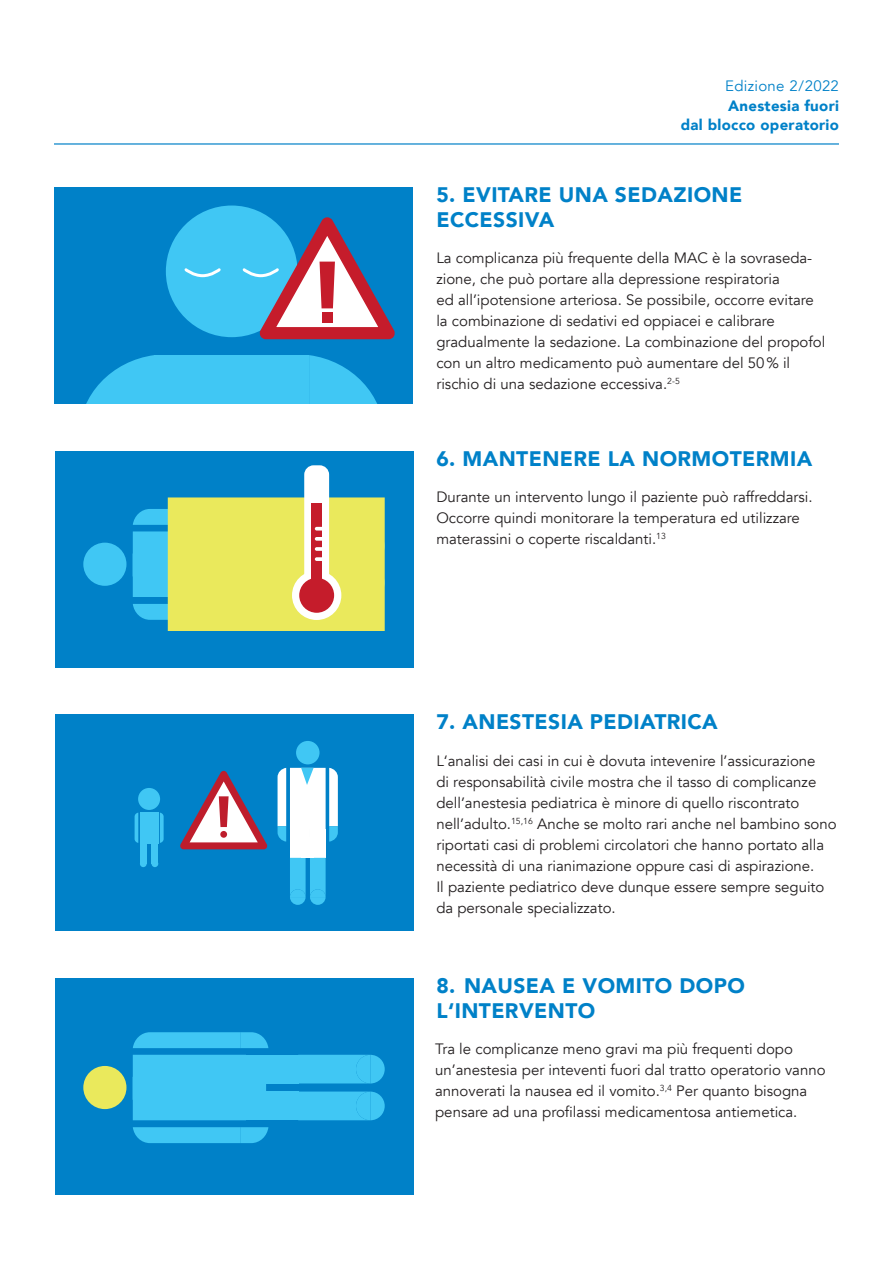
<style>
.page{position:relative;width:893px;height:1263px;background:#fff}
.page>*{position:absolute;margin:0;border:0;box-sizing:border-box;transform-origin:0 0}
.t1{font:900 21px/25.2px "Avenir";letter-spacing:.02em;color:#0081c8}
.t2{font:15px/21px "Avenir";color:#231f20}
.t3{font:900 15px/19.5px "Avenir";letter-spacing:.02em;color:#0081c8;text-align:right}
.t4{font:15px "Avenir";letter-spacing:.02em;color:#0081c8}
</style>
<div class="page">
<div style="left:55px;top:451px;width:358px;height:216px;background:#0081c8"></div>
<div style="left:83px;top:543px;width:43px;height:43px;background:#40c7f4;border-radius:50%"></div>
<div style="left:304px;top:465px;width:25px;height:133px;background:#fff;border-radius:9px"></div>
<svg style="left:133px;top:497px;width:252px;height:134px;background:#cdd777"></svg>
<div style="left:55px;top:714px;width:358px;height:217px;background:#0081c8"></div>
<div style="left:296px;top:741px;width:24px;height:23px;background:#40c7f4;border-radius:50%"></div>
<div style="left:290px;top:840px;width:16px;height:18px;background:#fff"></div>
<div style="left:310px;top:840px;width:16px;height:18px;background:#fff"></div>
<svg style="left:290px;top:858px;width:36px;height:47px;background:#34baec"></svg>
<div style="left:302px;top:837px;width:12px;height:21px;background:#fff"></div>
<svg style="left:278px;top:768px;width:60px;height:74px;background:#cce8f6"></svg>
<svg style="left:180px;top:771px;width:87px;height:78px"></svg>
<div style="left:220px;top:831px;width:7px;height:7px;background:#be1d2c;border-radius:50%"></div>
<svg style="left:135px;top:813px;width:3px;height:30px"></svg>
<svg style="left:160px;top:813px;width:4px;height:30px"></svg>
<div style="left:140px;top:813px;width:18px;height:31px;background:#40c7f4"></div>
<div style="left:140px;top:839px;width:7px;height:25px;background:#40c7f4"></div>
<div style="left:140px;top:860px;width:7px;height:7px;background:#40c7f4;border-radius:50%"></div>
<div style="left:152px;top:839px;width:6px;height:25px;background:#40c7f4"></div>
<div style="left:152px;top:860px;width:6px;height:7px;background:#40c7f4;border-radius:50%"></div>
<div style="left:138px;top:788px;width:22px;height:22px;background:#40c7f4;border-radius:50%"></div>
<div style="left:55px;top:978px;width:358px;height:217px;background:#0081c8"></div>
<div style="left:83px;top:1066px;width:43px;height:43px;background:#eae95c;border-radius:50%"></div>
<div style="left:266px;top:1091px;width:32px;height:29px;background:#40c7f4"></div>
<div style="left:266px;top:1055px;width:32px;height:28px;background:#40c7f4"></div>
<svg style="left:298px;top:1091px;width:87px;height:29px;background:#3cc2f1"></svg>
<div style="left:298px;top:1055px;width:87px;height:28px;background:#40c7f4"></div>
<svg style="left:133px;top:1127px;width:135px;height:16px;background:#3bc2f0"></svg>
<svg style="left:133px;top:1032px;width:135px;height:16px;background:#3bc1f0"></svg>
<div style="left:133px;top:1055px;width:133px;height:65px;background:#40c7f4"></div>
<div style="left:54px;top:187px;width:358px;height:217px;background:#0081c8"></div>
<div style="left:166px;top:206px;width:131px;height:131px;background:#40c7f4;border-radius:50%"></div>
<svg style="left:86px;top:355px;width:68px;height:49px"></svg>
<svg style="left:309px;top:355px;width:68px;height:49px"></svg>
<div style="left:154px;top:355px;width:155px;height:49px;background:#40c7f4"></div>
<svg style="left:184px;top:268px;width:37px;height:10px"></svg>
<svg style="left:241px;top:217px;width:154px;height:123px"></svg>
<div style="left:322px;top:313px;width:10px;height:10px;background:#c51c2b"></div>
<hr style="left:54px;top:143px;width:785px;height:2px;background:#0081c8">
<p class="t4" style="left:725px;top:77px;width:115px">Edizione 2/2022</p>
<p class="t3" style="left:681px;top:95px;width:160px">Anestesia fuori<br>dal blocco operatorio</p>
<h1 class="t1" style="left:436px;top:181px;width:307px">5. EVITARE UNA SEDAZIONE<br>ECCESSIVA</h1>
<p class="t2" style="left:436px;top:247px;width:390px">La complicanza più frequente della MAC è la sovraseda&shy;zione, che può portare alla depressione respiratoria<br>ed all’ipotensione arteriosa. Se possibile, occorre evitare la combinazione di sedativi ed oppiacei e calibrare gradualmente la sedazione. La combinazione del propofol con un altro medicamento può aumentare del 50% il rischio di una sedazione eccessiva.<sup>2-5</sup></p>
<h1 class="t1" style="left:436px;top:445px;width:378px">6. MANTENERE LA NORMOTERMIA</h1>
<p class="t2" style="left:436px;top:486px;width:378px">Durante un intervento lungo il paziente può raffreddarsi.<br>Occorre quindi monitorare la temperatura ed utilizzare materassini o coperte riscaldanti.<sup>13</sup></p>
<h1 class="t1" style="left:436px;top:709px;width:283px">7. ANESTESIA PEDIATRICA</h1>
<p class="t2" style="left:436px;top:750px;width:402px">L‘analisi dei casi in cui è dovuta intevenire l’assicurazione<br>di responsabilità civile mostra che il tasso di complicanze dell’anestesia pediatrica è minore di quello riscontrato nell’adulto.<sup>15,16</sup> Anche se molto rari anche nel bambino sono riportati casi di problemi circolatori che hanno portato alla necessità di una rianimazione oppure casi di aspirazione.<br>Il paziente pediatrico deve dunque essere sempre seguito da personale specializzato.</p>
<h1 class="t1" style="left:436px;top:972px;width:310px">8. NAUSEA E VOMITO DOPO<br>L‘INTERVENTO</h1>
<p class="t2" style="left:435px;top:1039px;width:392px">Tra le complicanze meno gravi ma più frequenti dopo un’anestesia per inteventi fuori dal tratto operatorio vanno annoverati la nausea ed il vomito.<sup>3,4</sup> Per quanto bisogna pensare ad una profilassi medicamentosa antiemetica.</p>
</div>
